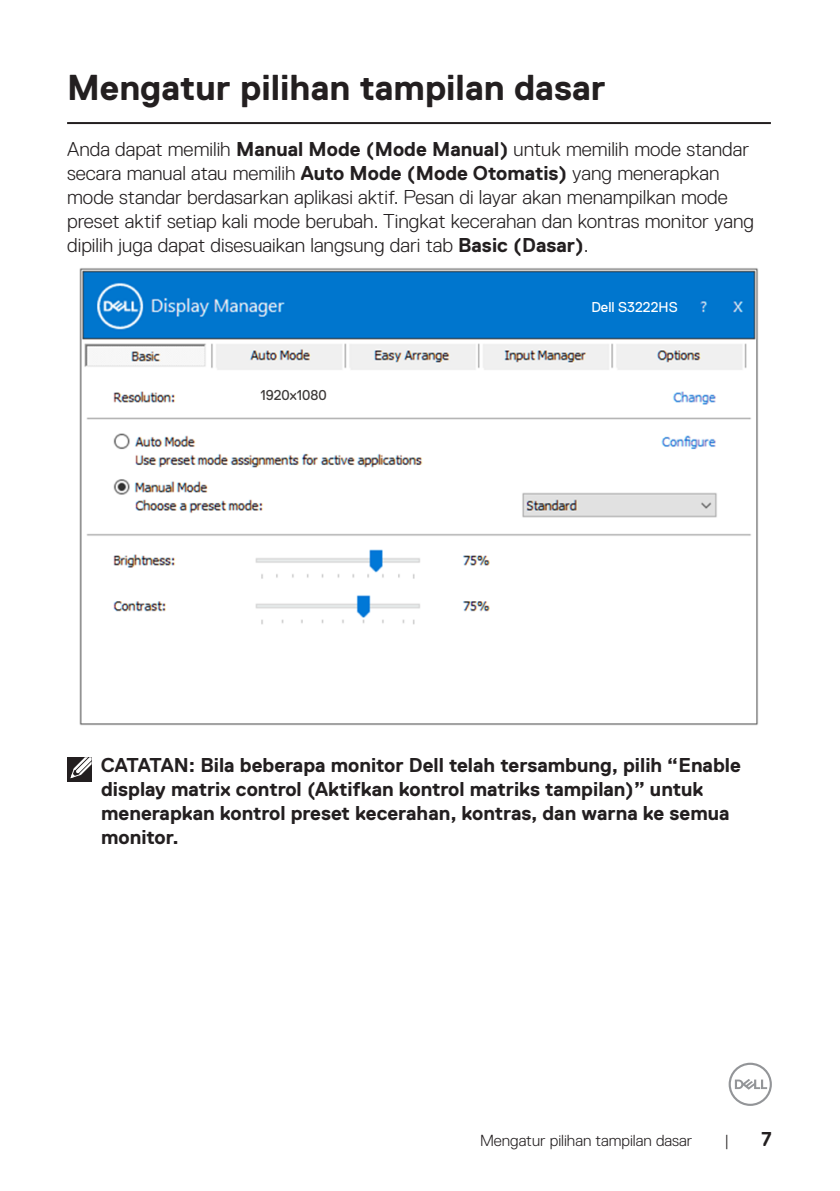
<style>
.page{position:relative;width:840px;height:1191px;background:#fff}
.page>*{position:absolute;margin:0;border:0;box-sizing:border-box;transform-origin:0 0}
.Head_1{font:700 36px "Dell Replica";color:#231f20}
.Paragraph{font:300 20px/24px "Dell Replica";color:#231f20}
.Note{font:700 20px/24px "Dell Replica";color:#231f20}
.t1{font:300 16px "Dell Replica";color:#231f20}
.t2{font:14.2px "Dell Replica";color:#fff}
.t3{font:14.2px "Dell Replica";color:#3e3a39}
.s1{font-weight:700}
</style>
<div class="page">
<svg style="left:728px;top:1062px;width:43px;height:44px"></svg>
<hr style="left:67px;top:122px;width:703px;height:2px;background:#231f20">
<img style="left:79px;top:268px;width:679px;height:458px">
<div style="left:257px;top:385px;width:74px;height:18px;background:#fff"></div>
<div style="left:579px;top:296px;width:109px;height:23px;background:#0076ce"></div>
<div style="left:67px;top:757px;width:24px;height:24px;background:#231f20"></div>
<svg style="left:70px;top:757px;width:22px;height:22px"></svg>
<p class="Head_1" style="left:67px;top:67px;width:539px">Mengatur pilihan tampilan dasar</p>
<p class="Paragraph" style="left:67px;top:137px;width:688px">Anda dapat memilih <span class="s1">Manual Mode (Mode Manual)</span> untuk memilih mode standar secara manual atau memilih <span class="s1">Auto Mode (Mode Otomatis)</span> yang menerapkan mode standar berdasarkan aplikasi aktif. Pesan di layar akan menampilkan mode preset aktif setiap kali mode berubah. Tingkat kecerahan dan kontras monitor yang dipilih juga dapat disesuaikan langsung dari tab <span class="s1">Basic (Dasar)</span>.</p>
<p class="t3" style="left:260px;top:387px;width:68px">1920x1080</p>
<p class="t2" style="left:591px;top:299px;width:88px">Dell S3222HS</p>
<p class="Note" style="left:101px;top:753px;width:641px">CATATAN: Bila beberapa monitor Dell telah tersambung, pilih “Enable display matrix control (Aktifkan kontrol matriks tampilan)” untuk menerapkan kontrol preset kecerahan, kontras, dan warna ke semua monitor.</p>
<p class="t1" style="left:479px;top:1131px;width:214px">Mengatur pilihan tampilan dasar</p>
<p class="t1" style="left:724px;top:1131px;width:6px">|</p>
<p class="Note" style="left:760px;top:1126px;width:12px">7</p>
</div>
